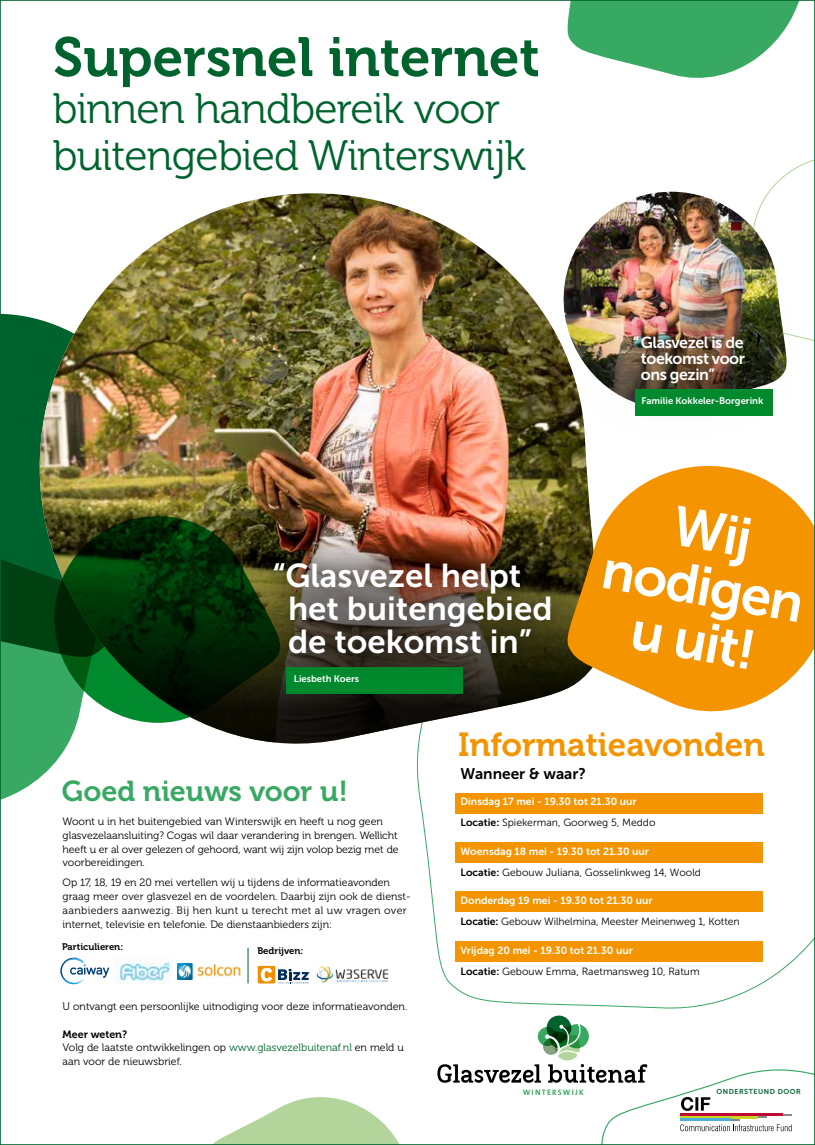
<style>
.page{position:relative;width:815px;height:1145px;background:#fff}
.page>*{position:absolute;margin:0;border:0;box-sizing:border-box;transform-origin:0 0}
.t1{font:55px "Museo 700";color:#00632e}
.t2{font:55px/55px "Museo Sans 700";color:#fff;text-align:center}
.t3{font:42.5px/47px "Museo 300";letter-spacing:-.02em;color:#00632e}
.t4{font:33.12px "Museo 700";color:#f39400}
.t5{font:33px/33px "Museo Sans 700";color:#fff}
.t6{font:28.75px "Museo 700";color:#38a962}
.t7{font:16px/16px "Museo Sans 700";letter-spacing:-.03em;color:#fff;text-align:justify}
.t8{font:15.38px "Museo Sans 700";color:#000}
.t9{font:10.62px/13.8px "Museo 300";color:#000}
.t10{font:10.62px "Museo 700";color:#000}
.t11{font:10.5px "Museo Sans 300";color:#000}
.t12{font:10.5px "Museo Sans 700";color:#fff}
.t13{font:9.5px "Museo Sans 700";color:#fff}
.t14{font:9.5px "Museo 700";color:#000}
.t15{font:700 8px "The Mix";letter-spacing:.145em;color:#38a962}
.t16{font:7.12px "Museo Sans 700";letter-spacing:.07em;color:#00632e}
.s1{color:#00632e}
.s2{font-family:"Museo Sans 700"}
</style>
<div class="page">
<svg style="left:417px;top:769px;width:396px;height:240px"></svg>
<svg style="left:215px;top:1097px;width:183px;height:45px"></svg>
<svg style="left:567px;top:2px;width:232px;height:76px"></svg>
<div style="left:456px;top:792px;width:307px;height:21px;background:#f39400"></div>
<div style="left:456px;top:841px;width:307px;height:21px;background:#f39400"></div>
<div style="left:456px;top:891px;width:307px;height:21px;background:#f39400"></div>
<div style="left:456px;top:940px;width:307px;height:21px;background:#f39400"></div>
<div style="left:2px;top:313px;width:23px;height:217px;background:#00632e"></div>
<svg style="left:2px;top:530px;width:47px;height:269px;background:#338c53"></svg>
<svg style="left:768px;top:160px;width:45px;height:181px"></svg>
<svg style="left:60px;top:957px;width:49px;height:27px"></svg>
<img style="left:114px;top:957px;width:58px;height:27px">
<svg style="left:258px;top:965px;width:52px;height:19px"></svg>
<img style="left:317px;top:966px;width:72px;height:17px">
<img style="left:177px;top:963px;width:64px;height:16px">
<hr style="left:248px;top:947px;width:1px;height:36px;background:#00632e">
<img style="left:25px;top:193px;width:561px;height:576px">
<div style="left:286px;top:667px;width:177px;height:27px;background:#008a2d"></div>
<img style="left:282px;top:538px;width:281px;height:138px">
<svg style="left:563px;top:451px;width:250px;height:279px;fill:#f39400"></svg>
<svg style="left:40px;top:502px;width:242px;height:236px;background:#234920"></svg>
<img style="left:556px;top:192px;width:235px;height:216px">
<div style="left:583px;top:278px;width:215px;height:162px;background:#000;opacity:.75"></div>
<div style="left:635px;top:389px;width:138px;height:27px;background:#008a2d"></div>
<svg style="left:437px;top:1015px;width:376px;height:127px"></svg>
<h1 class="t1" style="left:53px;top:26px;width:489px">Supersnel internet</h1>
<h2 class="t3" style="left:53px;top:86px;width:475px">binnen handbereik voor buitengebied Winterswijk</h2>
<h3 class="t5" style="left:288px;top:558px;width:266px;text-indent:-16px">“Glasvezel helpt het buitengebied de toekomst in”</h3>
<p class="t13" style="left:294px;top:673px;width:67px">Liesbeth Koers</p>
<h3 class="t7" style="left:641px;top:334px;width:106px;text-indent:-8px">“Glasvezel is de toekomst voor ons gezin”</h3>
<p class="t13" style="left:641px;top:396px;width:123px">Familie Kokkeler-Borgerink</p>
<h1 class="t2" style="left:617px;top:487px;width:205px;rotate:10deg">Wij nodigen u uit!</h1>
<h3 class="t6" style="left:62px;top:774px;width:288px">Goed nieuws voor u!</h3>
<p class="t9" style="left:63px;top:814px;width:338px">Woont u in het buitengebied van Winterswijk en heeft u nog geen glasvezelaansluiting? Cogas wil daar verandering in brengen. Wellicht heeft u er al over gelezen of gehoord, want wij zijn volop bezig met de voorbereidingen.</p>
<p class="t9" style="left:63px;top:876px;width:350px">Op 17, 18, 19 en 20 mei vertellen wij u tijdens de informatieavonden graag meer over glasvezel en de voordelen. Daarbij zijn ook de dienst&shy;aanbieders aanwezig. Bij hen kunt u terecht met al uw vragen over internet, televisie en telefonie. De dienstaanbieders zijn:</p>
<p class="t14" style="left:62px;top:941px;width:63px">Particulieren:</p>
<p class="t14" style="left:257px;top:945px;width:48px">Bedrijven:</p>
<p class="t9" style="left:63px;top:999px;width:346px">U ontvangt een persoonlijke uitnodiging voor deze informatieavonden.</p>
<p class="t10" style="left:63px;top:1028px;width:66px">Meer weten?</p>
<p class="t9" style="left:63px;top:1041px;width:343px">Volg de laatste ontwikkelingen op <span class="s1">www.glasvezelbuitenaf.nl</span> en meld u aan voor de nieuwsbrief.</p>
<h3 class="t4" style="left:458px;top:726px;width:308px">Informatieavonden</h3>
<h3 class="t8" style="left:460px;top:765px;width:127px">Wanneer &amp; waar?</h3>
<p class="t12" style="left:460px;top:795px;width:178px">Dinsdag 17 mei - 19.30 tot 21.30 uur</p>
<p class="t11" style="left:460px;top:817px;width:197px"><span class="s2">Locatie:</span> Spiekerman, Goorweg 5, Meddo</p>
<p class="t12" style="left:460px;top:845px;width:190px">Woensdag 18 mei - 19.30 tot 21.30 uur</p>
<p class="t11" style="left:460px;top:866px;width:242px"><span class="s2">Locatie:</span> Gebouw Juliana, Gosselinkweg 14, Woold</p>
<p class="t12" style="left:460px;top:894px;width:194px">Donderdag 19 mei - 19.30 tot 21.30 uur</p>
<p class="t11" style="left:460px;top:916px;width:281px"><span class="s2">Locatie:</span> Gebouw Wilhelmina, Meester Meinenweg 1, Kotten</p>
<p class="t12" style="left:460px;top:944px;width:174px">Vrijdag 20 mei - 19.30 tot 21.30 uur</p>
<p class="t11" style="left:460px;top:965px;width:241px"><span class="s2">Locatie:</span> Gebouw Emma, Raetmansweg 10, Ratum</p>
<p class="t15" style="left:523px;top:1085px;width:63px">WINTERSWIJK</p>
<p class="t16" style="left:716px;top:1087px;width:86px">ONDERSTEUND DOOR</p>
</div>
